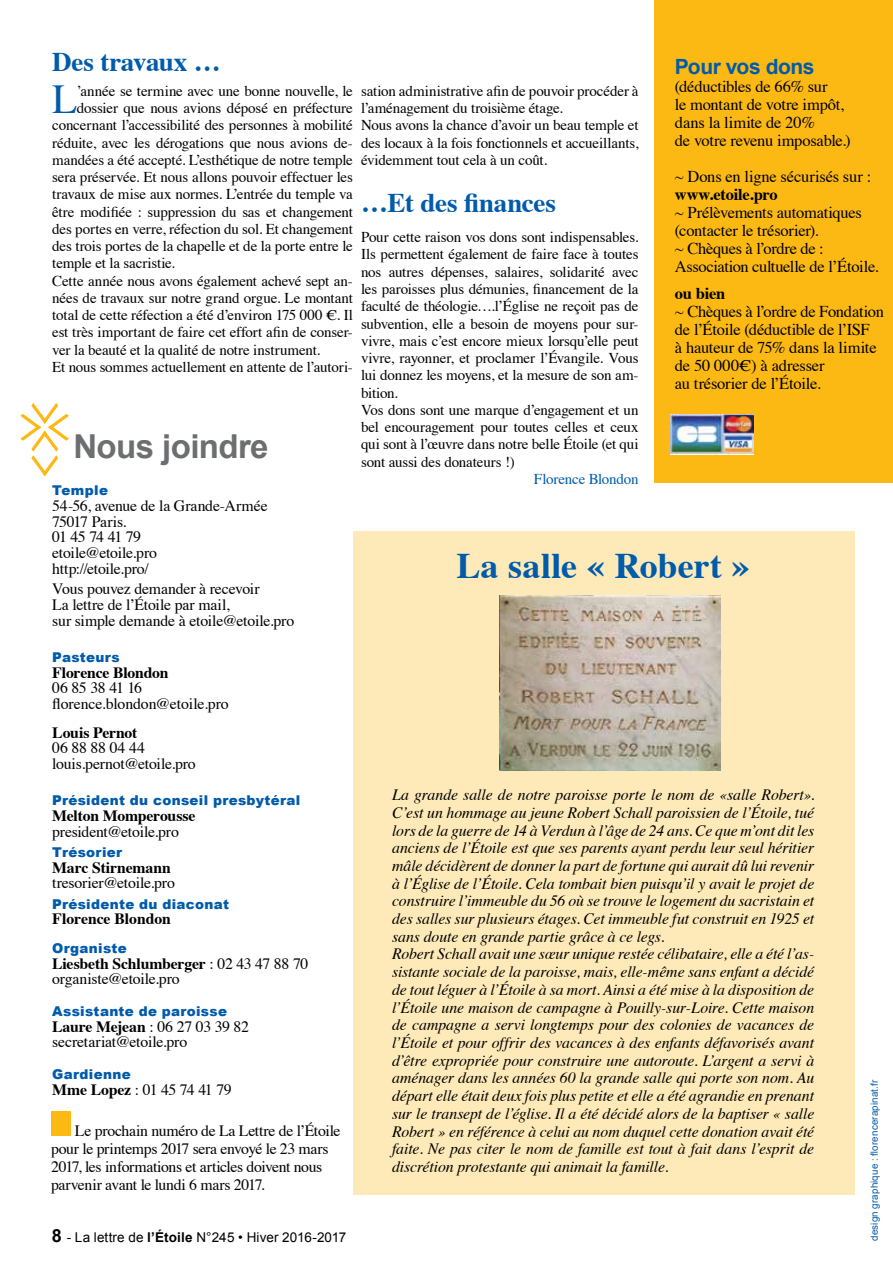
<style>
.page{position:relative;width:893px;height:1263px;background:#fff}
.page>*{position:absolute;margin:0;border:0;box-sizing:border-box;transform-origin:0 0}
.t1{font:41.1px "Times";color:#005baa}
.t2{font:700 36px "Times";color:#005baa}
.t3{font:700 33px "Arial";letter-spacing:-.02em;color:#6d6e71}
.t4{font:700 27px "Times";letter-spacing:-.01em;color:#005baa}
.t5{font:700 21px "Arial";letter-spacing:-.02em;color:#005baa}
.t6{font:16.5px/18px "Times";letter-spacing:-.015em;color:#000}
.t7{font:700 16.5px "Times";letter-spacing:-.015em;color:#000}
.t8{font:italic 15.75px/17.7px "Times";letter-spacing:-.005em;color:#000}
.t9{font:15.75px/15.8px "Times";letter-spacing:-.015em;color:#000}
.t10{font:700 15.75px "Times";letter-spacing:-.01em;color:#000}
.t11{font:15px/17.2px "Times";letter-spacing:-.01em;color:#000}
.t12{font:15px "Times";letter-spacing:-.015em;color:#005baa}
.t13{font:900 13.5px "Arial";letter-spacing:.025em;color:#005baa}
.t14{font:13.5px "Arial";letter-spacing:.01em;color:#000}
.t15{font:9.75px "Arial";letter-spacing:.015em;color:#005baa}
.s1{font-weight:700}
.s2{font-weight:700;font-size:18px}
</style>
<div class="page">
<div style="left:353px;top:531px;width:502px;height:664px;background:#feeab8"></div>
<div style="left:51px;top:1111px;width:20px;height:25px;background:#fdb913"></div>
<img style="left:500px;top:596px;width:220px;height:174px">
<div style="left:654px;top:0;width:239px;height:483px;background:#fdb913"></div>
<img style="left:671px;top:414px;width:82px;height:41px">
<svg style="left:20px;top:403px;width:49px;height:74px"></svg>
<h3 class="t4" style="left:52px;top:36px;width:170px">Des travaux …</h3>
<h1 class="t1" style="left:52px;top:61px;width:27px">L</h1>
<p class="t11" style="left:77px;top:81px;width:278px">’année se termine avec une bonne nouvelle, le</p>
<p class="t11" style="left:77px;top:98px;width:277px">dossier que nous avions déposé en préfecture</p>
<p class="t11" style="left:52px;top:116px;width:302px">concernant l’accessibilité des personnes à mobilité</p>
<p class="t11" style="left:52px;top:133px;width:302px">réduite, avec les dérogations que nous avions de-</p>
<p class="t11" style="left:52px;top:150px;width:302px">mandées a été accepté. L’esthétique de notre temple</p>
<p class="t11" style="left:52px;top:167px;width:302px">sera préservée. Et nous allons pouvoir effectuer les</p>
<p class="t11" style="left:52px;top:185px;width:302px">travaux de mise aux normes. L’entrée du temple va</p>
<p class="t11" style="left:52px;top:202px;width:302px">être modifiée : suppression du sas et changement</p>
<p class="t11" style="left:52px;top:219px;width:302px">des portes en verre, réfection du sol. Et changement</p>
<p class="t11" style="left:52px;top:236px;width:302px">des trois portes de la chapelle et de la porte entre le</p>
<p class="t11" style="left:52px;top:254px;width:124px">temple et la sacristie.</p>
<p class="t11" style="left:52px;top:271px;width:302px">Cette année nous avons également achevé sept an-</p>
<p class="t11" style="left:52px;top:288px;width:302px">nées de travaux sur notre grand orgue. Le montant</p>
<p class="t11" style="left:52px;top:305px;width:302px">total de cette réfection a été d’environ 175 000 €. Il</p>
<p class="t11" style="left:52px;top:323px;width:302px">est très important de faire cet effort afin de conser-</p>
<p class="t11" style="left:52px;top:340px;width:270px">ver la beauté et la qualité de notre instrument.</p>
<p class="t11" style="left:52px;top:357px;width:302px">Et nous sommes actuellement en attente de l’autori-</p>
<h3 class="t3" style="left:73px;top:424px;width:197px">Nous joindre</h3>
<p class="t13" style="left:52px;top:483px;width:57px">Temple</p>
<p class="t9" style="left:52px;top:496px;width:217px">54-56, avenue de la Grande-Armée<br>75017 Paris.<br>01 45 74 41 79<br>etoile@etoile.pro<br>http://etoile.pro/</p>
<p class="t9" style="left:52px;top:580px;width:243px">Vous pouvez demander à recevoir<br>La lettre de l’Étoile par mail,<br>sur simple demande à etoile@etoile.pro</p>
<p class="t13" style="left:52px;top:649px;width:69px">Pasteurs</p>
<p class="t10" style="left:52px;top:657px;width:118px">Florence Blondon</p>
<p class="t9" style="left:52px;top:679px;width:178px">06 85 38 41 16 florence.blondon@etoile.pro</p>
<p class="t10" style="left:52px;top:717px;width:87px">Louis Pernot</p>
<p class="t9" style="left:52px;top:739px;width:145px">06 88 88 04 44 louis.pernot@etoile.pro</p>
<p class="t13" style="left:52px;top:793px;width:250px">Président du conseil presbytéral</p>
<p class="t10" style="left:52px;top:800px;width:145px">Melton Momperousse</p>
<p class="t9" style="left:52px;top:822px;width:128px">president@etoile.pro</p>
<p class="t13" style="left:52px;top:844px;width:72px">Trésorier</p>
<p class="t10" style="left:52px;top:852px;width:120px">Marc Stirnemann</p>
<p class="t9" style="left:52px;top:874px;width:124px">tresorier@etoile.pro</p>
<p class="t13" style="left:52px;top:896px;width:178px">Présidente du diaconat</p>
<p class="t10" style="left:52px;top:904px;width:120px">Florence Blondon</p>
<p class="t13" style="left:52px;top:940px;width:76px">Organiste</p>
<p class="t9" style="left:52px;top:954px;width:258px"><span class="s1">Liesbeth Schlumberger</span> : 02 43 47 88 70 organiste@etoile.pro</p>
<p class="t13" style="left:52px;top:1003px;width:176px">Assistante de paroisse</p>
<p class="t9" style="left:52px;top:1017px;width:198px"><span class="s1">Laure Mejean</span> : 06 27 03 39 82 secretariat@etoile.pro</p>
<p class="t13" style="left:52px;top:1066px;width:80px">Gardienne</p>
<p class="t9" style="left:52px;top:1080px;width:181px"><span class="s1">Mme Lopez</span> : 01 45 74 41 79</p>
<p class="t9" style="left:51px;top:1120px;width:291px;line-height:18px;text-indent:24px">Le prochain numéro de La Lettre de l’Étoile pour le printemps 2017 sera envoyé le 23 mars 2017, les informations et articles doivent nous parvenir avant le lundi 6 mars 2017.</p>
<p class="t14" style="left:52px;top:1228px;width:296px"><span class="s2">8</span> - La lettre de <span class="s1">l’Étoile</span> N°245 • Hiver 2016-2017</p>
<p class="t11" style="left:361px;top:81px;width:279px">sation administrative afin de pouvoir procéder à l’aménagement du troisième étage.<br>Nous avons la chance d’avoir un beau temple et des locaux à la fois fonctionnels et accueillants, évidemment tout cela à un coût.</p>
<h3 class="t4" style="left:361px;top:177px;width:197px">…Et des finances</h3>
<p class="t11" style="left:361px;top:227px;width:279px">Pour cette raison vos dons sont indispensables.<br>Ils permettent également de faire face à toutes nos autres dépenses, salaires, solidarité avec les paroisses plus démunies, financement de la faculté de théologie….l’Église ne reçoit pas de subvention, elle a besoin de moyens pour sur&shy;vivre, mais c’est encore mieux lorsqu’elle peut vivre, rayonner, et proclamer l’Évangile. Vous lui donnez les moyens, et la mesure de son am&shy;bition.<br>Vos dons sont une marque d’engagement et un bel encouragement pour toutes celles et ceux qui sont à l’œuvre dans notre belle Étoile (et qui sont aussi des donateurs !)</p>
<p class="t12" style="left:534px;top:465px;width:106px">Florence Blondon</p>
<h3 class="t5" style="left:675px;top:52px;width:141px">Pour vos dons</h3>
<p class="t6" style="left:675px;top:76px;width:177px">(déductibles de 66% sur<br>le montant de votre impôt, dans la limite de 20%<br>de votre revenu imposable.)</p>
<p class="t6" style="left:675px;top:166px;width:198px">~ Dons en ligne sécurisés sur :</p>
<p class="t7" style="left:675px;top:178px;width:104px">www.etoile.pro</p>
<p class="t6" style="left:675px;top:202px;width:205px">~ Prélèvements automatiques (contacter le trésorier).<br>~ Chèques à l’ordre de :<br>Association cultuelle de l’Étoile.</p>
<p class="t7" style="left:675px;top:277px;width:52px">ou bien</p>
<p class="t6" style="left:675px;top:301px;width:211px">~ Chèques à l’ordre de Fondation de l’Étoile (déductible de l’ISF<br>à hauteur de 75% dans la limite de 50 000€) à adresser<br>au trésorier de l’étoile.</p>
<h2 class="t2" style="left:456px;top:531px;width:295px">La salle « Robert »</h2>
<p class="t8" style="left:392px;top:785px;width:424px">La grande salle de notre paroisse porte le nom de «salle Robert».<br>C’est un hommage au jeune Robert Schall paroissien de l’Étoile, tué lors de la guerre de 14 à Verdun à l’âge de 24 ans. Ce que m’ont dit les anciens de l’Étoile est que ses parents ayant perdu leur seul héritier mâle décidèrent de donner la part de fortune qui aurait dû lui revenir à l’Église de l’Étoile. Cela tombait bien puisqu’il y avait le projet de construire l’immeuble du 56 où se trouve le logement du sacristain et des salles sur plusieurs étages. Cet immeuble fut construit en 1925 et sans doute en grande partie grâce à ce legs.<br>Robert Schall avait une sœur unique restée célibataire, elle a été l’as&shy;sistante sociale de la paroisse, mais, elle-même sans enfant a décidé de tout léguer à l’Étoile à sa mort. Ainsi a été mise à la disposition de l’Étoile une maison de campagne à Pouilly-sur-Loire. Cette maison de campagne a servi longtemps pour des colonies de vacances de l’Étoile et pour offrir des vacances à des enfants défavorisés avant d’être expropriée pour construire une autoroute. L’argent a servi à aménager dans les années 60 la grande salle qui porte son nom. Au départ elle était deux fois plus petite et elle a été agrandie en prenant sur le transept de l’église. Il a été décidé alors de la baptiser « salle Robert » en référence à celui au nom duquel cette donation avait été faite. Ne pas citer le nom de famille est tout à fait dans l’esprit de discrétion protestante qui animait la famille.</p>
<p class="t15" style="left:868px;top:1241px;width:163px;rotate:-90deg">design graphique : florencerapinat.fr</p>
</div>
